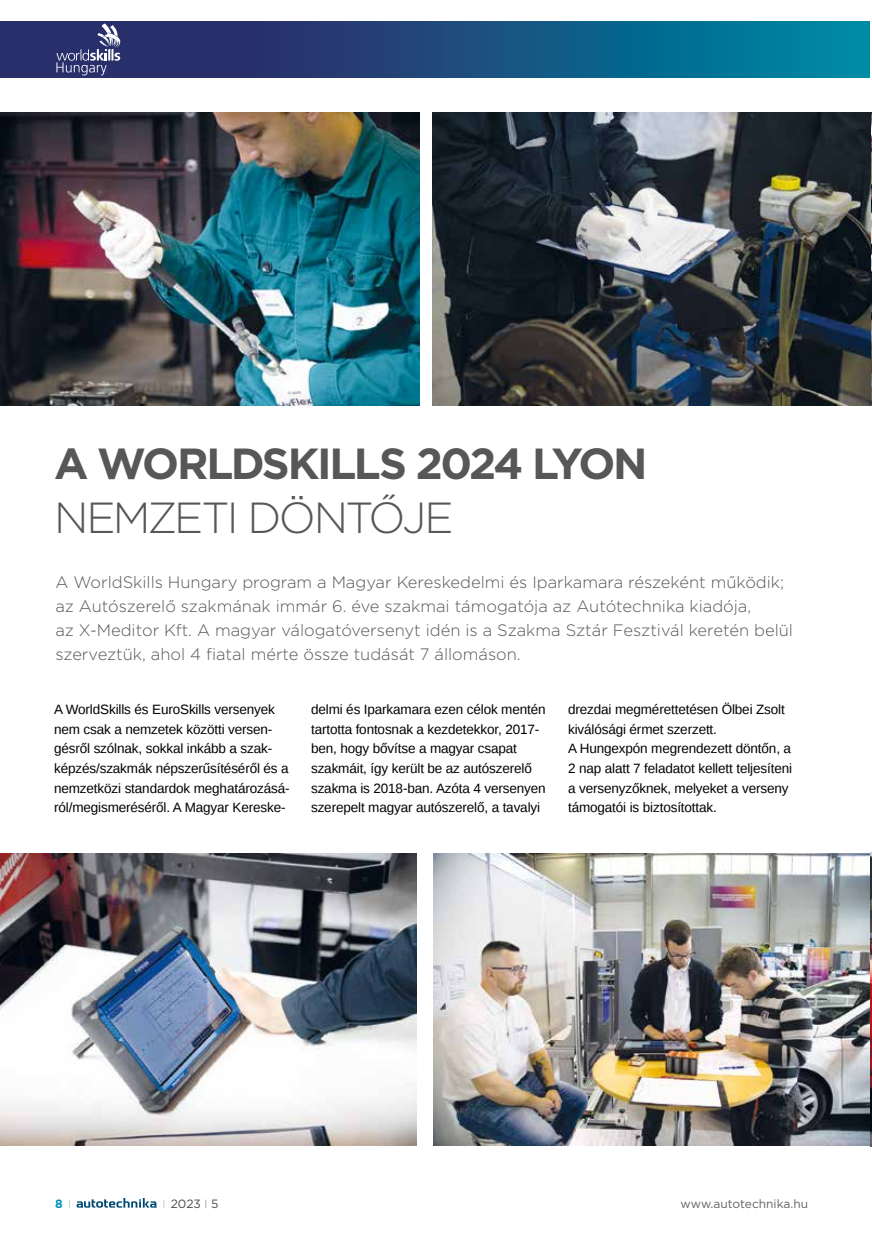
<style>
.page{position:relative;width:872px;height:1246px;background:#fff}
.page>*{position:absolute;margin:0;border:0;box-sizing:border-box;transform-origin:0 0}
.t1{font:700 43.5px "Gotham";letter-spacing:-.06em;color:#575756}
.t2{font:300 43.5px "Gotham";letter-spacing:-.065em;color:#575756}
.t3{font:300 16.5px/24px "Gotham";color:#575756}
.t4{font:13.5px/19.6px "Liberation Sans";letter-spacing:-.01em;color:#000}
.t5{font:12px "Gotham";color:#646363}
.t6{font:12px "Gotham";color:#4a4a49}
.t7{font:700 12px "Gotham";color:#0091bb}
.s1{font-weight:100;color:#646363}
.s2{font-weight:100;color:#000}
</style>
<div class="page">
<svg style="left:0;top:21px;width:870px;height:57px;background:#165180"></svg>
<svg style="left:77px;top:1198px;width:80px;height:10px"></svg>
<svg style="left:56px;top:23px;width:64px;height:52px;background:#4d5384"></svg>
<img style="left:0;top:112px;width:420px;height:293px">
<img style="left:432px;top:112px;width:440px;height:293px">
<img style="left:871px;top:114px;width:1px;height:292px">
<img style="left:0;top:853px;width:417px;height:292px">
<img style="left:434px;top:853px;width:436px;height:292px">
<img style="left:870px;top:852px;width:2px;height:294px">
<h1 class="t1" style="left:54px;top:435px;width:595px">A WORLDSKILLS 2024 LYON</h1>
<h1 class="t2" style="left:54px;top:490px;width:401px">NEMZETI DÖNTŐJE</h1>
<p class="t3" style="left:55px;top:569px;width:739px">A WorldSkills Hungary program a Magyar Kereskedelmi és Iparkamara részeként működik; az Autószerelő szakmának immár 6. éve szakmai támogatója az Autótechnika kiadója,<br>az X-Meditor Kft. A magyar válogatóversenyt idén is a Szakma Sztár Fesztivál keretén belül szerveztük, ahol 4 fiatal mérte össze tudását 7 állomáson.</p>
<p class="t4" style="left:54px;top:700px;width:237px">A WorldSkills és EuroSkills versenyek nem csak a nemzetek közötti versen&shy;gésről szólnak, sokkal inkább a szak&shy;képzés/szakmák népszerűsítéséről és a nemzetközi standardok meghatározásá&shy;ról/megismeréséről. A Magyar Kereske-</p>
<p class="t4" style="left:311px;top:700px;width:236px">delmi és Iparkamara ezen célok mentén tartotta fontosnak a kezdetekkor, 2017- ben, hogy bővítse a magyar csapat szakmáit, így került be az autószerelő szakma is 2018-ban. Azóta 4 versenyen szerepelt magyar autószerelő, a tavalyi</p>
<p class="t4" style="left:568px;top:700px;width:225px">drezdai megmérettetésen Ölbei Zsolt kiválósági érmet szerzett.<br>A Hungexpón megrendezett döntőn, a 2 nap alatt 7 feladatot kellett teljesíteni a versenyzőknek, melyeket a verseny támogatói is biztosítottak.</p>
<p class="t7" style="left:55px;top:1195px;width:17px">8 <span class="s1">I</span></p>
<p class="t6" style="left:162px;top:1196px;width:57px"><span class="s1">I</span> 2023 <span class="s2">I</span> 5</p>
<p class="t5" style="left:680px;top:1195px;width:129px">www.autotechnika.hu</p>
</div>
